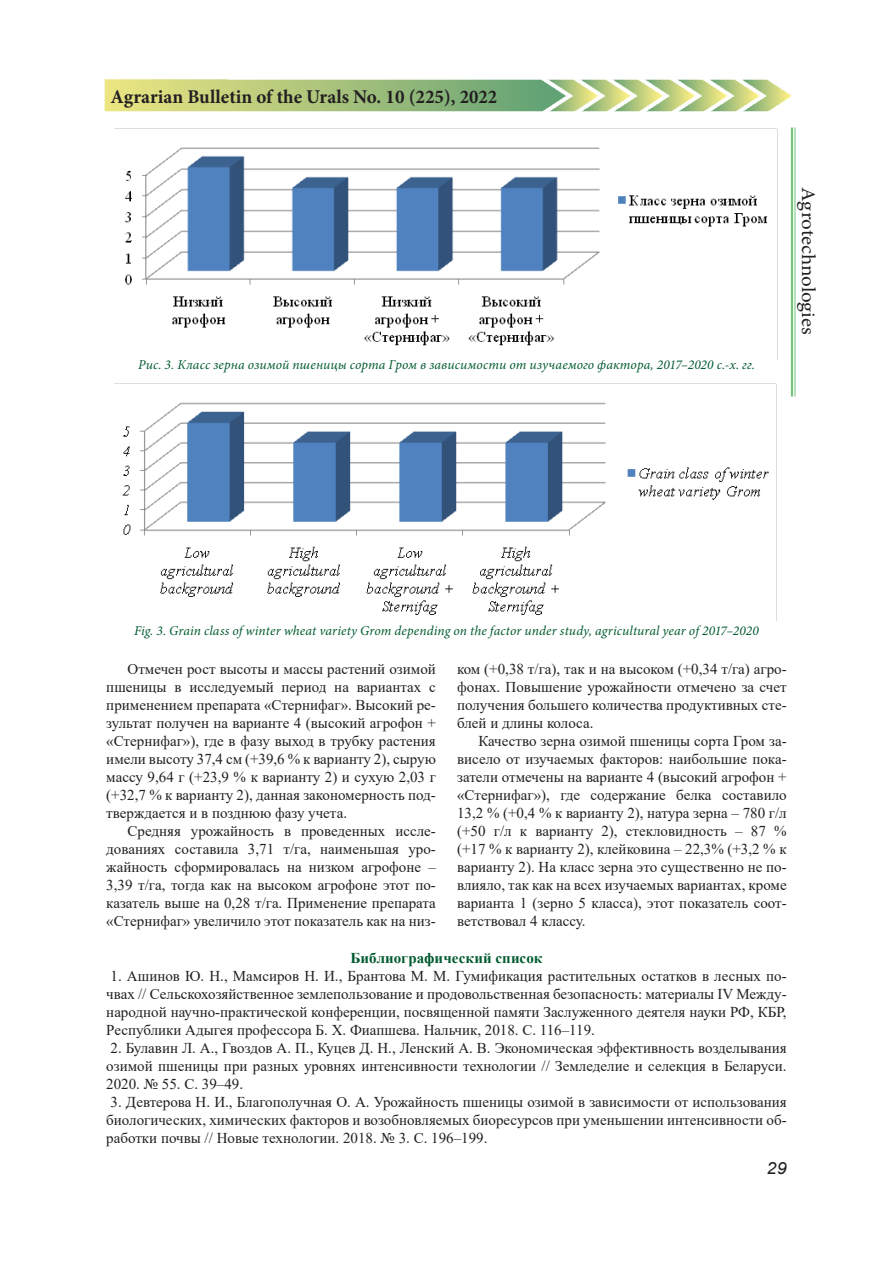
<style>
.page{position:relative;width:893px;height:1263px;background:#fff}
.page>*{position:absolute;margin:0;border:0;box-sizing:border-box;transform-origin:0 0}
.t1{font:700 19.5px "Minion Pro";color:#231f20}
.t2{font:19.5px "Minion Pro";letter-spacing:-.005em;color:#231f20;scale:1.08 1}
.t3{font:italic 16.8px "Arial";color:#231f20;scale:1.08 1}
.t4{font:15px/18px "Times New Roman";color:#231f20;text-align:justify}
.t5{font:700 15px "Times New Roman";color:#025b30}
.t6{font:italic 13.5px "Minion Pro";letter-spacing:.01em;color:#025b30}
</style>
<div class="page">
<hr style="left:791px;top:128px;width:2px;height:268px;background:#40ae49">
<hr style="left:795px;top:128px;width:1px;height:268px;background:#40ae49">
<img style="left:105px;top:79px;width:686px;height:32px">
<img style="left:115px;top:128px;width:662px;height:218px">
<img style="left:122px;top:384px;width:655px;height:237px">
<h1 class="t1" style="left:111px;top:83px;width:388px">Agrarian Bulletin of the Urals No. 10 (225), 2022</h1>
<p class="t6" style="left:138px;top:356px;width:618px">Рис. 3. Класс зерна озимой пшеницы сорта Гром в зависимости от изучаемого фактора, 2017–2020 с.-х. гг.</p>
<h1 class="t2" style="left:821px;top:187px;width:138px;rotate:90deg">Agrotechnologies</h1>
<p class="t6" style="left:134px;top:622px;width:626px">Fig. 3. Grain class of winter wheat variety Grom depending on the factor under study, agricultural year of 2017–2020</p>
<p class="t4" style="left:106px;top:659px;width:331px;text-indent:21px">Отмечен рост высоты и массы растений озимой пшеницы в исследуемый период на вариантах с применением препарата «Стернифаг». Высокий ре&shy;зультат получен на варианте 4 (высокий агрофон + «Стернифаг»), где в фазу выход в трубку растения имели высоту 37,4 см (+39,6 % к варианту 2), сырую массу 9,64 г (+23,9 % к варианту 2) и сухую 2,03 г (+32,7 % к варианту 2), данная закономерность под&shy;тверждается и в позднюю фазу учета.</p>
<p class="t4" style="left:106px;top:821px;width:331px;text-indent:21px">Средняя урожайность в проведенных иссле&shy;дованиях составила 3,71 т/га, наименьшая уро&shy;жайность сформировалась на низком агрофоне – 3,39 т/га, тогда как на высоком агрофоне этот по&shy;казатель выше на 0,28 т/га. Применение препарата «Стернифаг» увеличило этот показатель как на низ-</p>
<p class="t4" style="left:457px;top:659px;width:331px">ком (+0,38 т/га), так и на высоком (+0,34 т/га) агро&shy;фонах. Повышение урожайности отмечено за счет получения большего количества продуктивных сте&shy;блей и длины колоса.</p>
<p class="t4" style="left:457px;top:731px;width:331px;text-indent:21px">Качество зерна озимой пшеницы сорта Гром за&shy;висело от изучаемых факторов: наибольшие пока&shy;затели отмечены на варианте 4 (высокий агрофон + «Стернифаг»), где содержание белка составило 13,2 % (+0,4 % к варианту 2), натура зерна – 780 г/л (+50 г/л к варианту 2), стекловидность – 87 % (+17 % к варианту 2), клейковина – 22,3% (+3,2 % к варианту 2). На класс зерна это существенно не по&shy;влияло, так как на всех изучаемых вариантах, кроме варианта 1 (зерно 5 класса), этот показатель соот&shy;ветствовал 4 классу.</p>
<p class="t5" style="left:351px;top:947px;width:193px">Библиографический список</p>
<p class="t4" style="left:106px;top:966px;width:682px">1. Ашинов Ю. Н., Мамсиров Н. И., Брантова М. М. Гумификация растительных остатков в лесных по&shy;чвах // Сельскохозяйственное землепользование и продовольственная безопасность: материалы IV Между&shy;народной научно-практической конференции, посвященной памяти Заслуженного деятеля науки РФ, КБР, Республики Адыгея профессора Б. Х. Фиапшева. Нальчик, 2018. С. 116–119.</p>
<p class="t4" style="left:106px;top:1038px;width:682px">2. Булавин Л. А., Гвоздов А. П., Куцев Д. Н., Ленский А. В. Экономическая эффективность возделывания озимой пшеницы при разных уровнях интенсивности технологии // Земледелие и селекция в Беларуси.<br>2020. № 55. С. 39–49.</p>
<p class="t4" style="left:106px;top:1092px;width:682px">3. Девтерова Н. И., Благополучная О. А. Урожайность пшеницы озимой в зависимости от использования биологических, химических факторов и возобновляемых биоресурсов при уменьшении интенсивности об&shy;работки почвы // Новые технологии. 2018. № 3. С. 196–199.</p>
<p class="t3" style="left:767px;top:1157px;width:20px">29</p>
</div>
